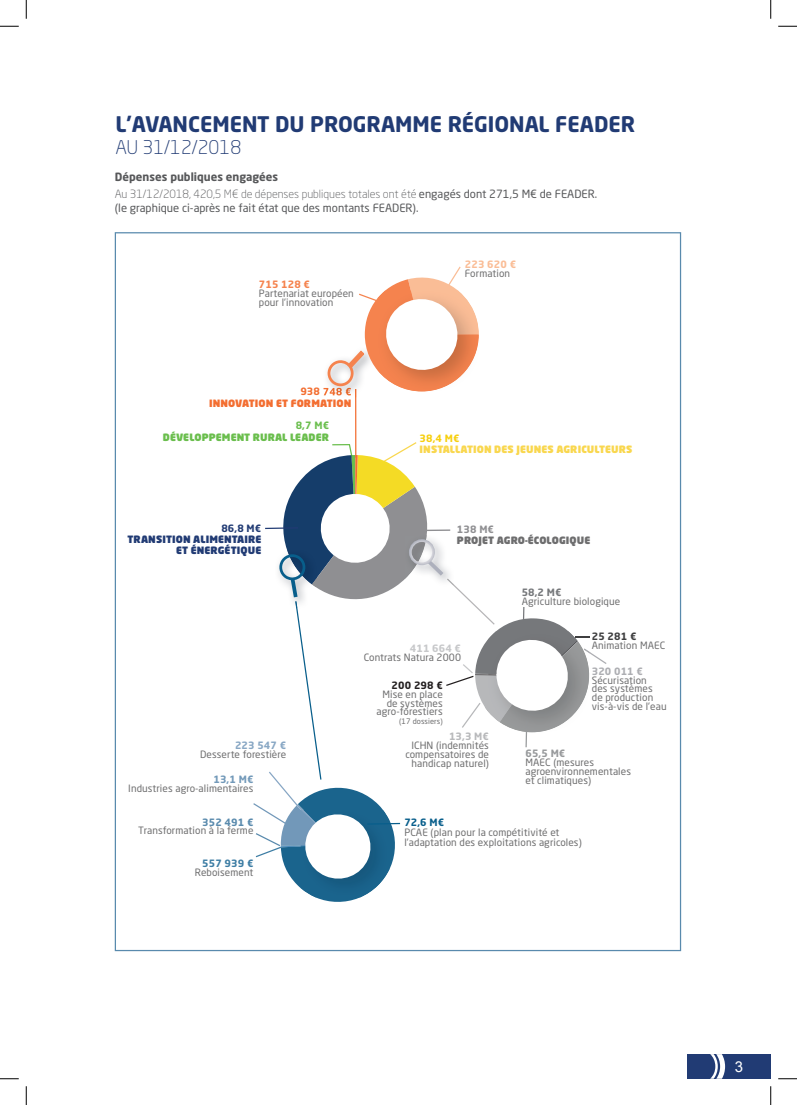
<style>
.page{position:relative;width:797px;height:1105px;background:#fff}
.page>*{position:absolute;margin:0;border:0;box-sizing:border-box;transform-origin:0 0}
.t1{font:700 21.25px "Neo Sans Std";color:#213b74}
.t2{font:300 18.75px "Neo Sans Std";color:#213b74}
.t3{font:15px "Arial";color:#fff}
.t4{font:300 11.25px/17px "Neo Sans Std";color:#57585a}
.t5{font:11.25px "Neo Sans Std";color:#57585a}
.t6{font:10px/8.8px "Neo Sans Std";letter-spacing:.01em;color:#6e6e6f}
.t7{font:900 10px/11.2px "Neo Sans Std";letter-spacing:.01em;color:#213b74;text-align:right}
.t8{font:900 10px "Neo Sans Std";letter-spacing:.01em;color:#f9d74e}
.t9{font:900 10px "Neo Sans Std";letter-spacing:.01em;color:#6abe4d}
.t10{font:900 10px "Neo Sans Std";letter-spacing:.01em;color:#f36e31}
.t11{font:900 10px "Neo Sans Std";letter-spacing:.01em;color:#6e6e6f}
.t12{font:700 10px "Neo Sans Std";letter-spacing:.01em;color:#231f20}
.t13{font:700 10px "Neo Sans Std";letter-spacing:.01em;color:#c7c8ca}
.t14{font:700 10px "Neo Sans Std";letter-spacing:.01em;color:#598aad}
.t15{font:700 10px "Neo Sans Std";letter-spacing:.01em;color:#3d7da4}
.t16{font:700 10px "Neo Sans Std";letter-spacing:.01em;color:#88a7c4}
.t17{font:700 10px "Neo Sans Std";letter-spacing:.01em;color:#fabd96}
.t18{font:700 10px "Neo Sans Std";letter-spacing:.01em;color:#f5834e}
.t19{font:700 10px "Neo Sans Std";letter-spacing:.01em;color:#adaeb2}
.t20{font:700 10px "Neo Sans Std";color:#97999b}
.t21{font:700 10px "Neo Sans Std";color:#3e3e3f}
.t22{font:700 10px "Neo Sans Std";color:#76787b}
.t23{font:700 10px "Neo Sans Std";color:#b8b9bb}
.t24{font:700 10px "Neo Sans Std";color:#085e8b}
.t25{font:700 10px "Neo Sans Std";color:#7299b9}
.t26{font:700 10px "Neo Sans Std";color:#f7cf0d}
.t27{font:700 10px "Neo Sans Std";color:#213b74}
.t28{font:700 10px "Neo Sans Std";color:#6abe4d}
.t29{font:700 10px "Neo Sans Std";color:#8f8f92}
.t30{font:7.5px "Neo Sans Std";letter-spacing:.01em;color:#6e6e6f}
.s1{font-weight:700}
.s2{font-weight:400}
</style>
<div class="page">
<div style="left:687px;top:1054px;width:83px;height:25px;background:#213b74"></div>
<svg style="left:710px;top:1054px;width:15px;height:25px"></svg>
<hr style="left:355px;top:389px;width:1px;height:69px;background:#f36e31">
<img style="left:323px;top:388px;width:3px;height:7px">
<svg style="left:326px;top:267px;width:153px;height:131px"></svg>
<svg style="left:253px;top:441px;width:353px;height:461px"></svg>
<svg style="left:0;top:25px;width:19px;height:2px"></svg>
<svg style="left:778px;top:25px;width:19px;height:2px"></svg>
<svg style="left:0;top:1078px;width:19px;height:1px"></svg>
<svg style="left:778px;top:1078px;width:19px;height:1px"></svg>
<svg style="left:25px;top:0;width:2px;height:19px"></svg>
<svg style="left:25px;top:1086px;width:2px;height:19px"></svg>
<svg style="left:770px;top:0;width:1px;height:19px"></svg>
<svg style="left:770px;top:1086px;width:1px;height:19px"></svg>
<h1 class="t1" style="left:116px;top:110px;width:521px">L’AVANCEMENT DU PROGRAMME RÉGIONAL FEADER</h1>
<h2 class="t2" style="left:116px;top:136px;width:127px">AU 31/12/2018</h2>
<p class="t4" style="left:115px;top:169px;width:484px"><span class="s1">Dépenses publiques engagées<br></span>Au 31/12/2018, 420,5 M€ de dépenses publiques totales ont été <span class="s2">engagés dont 271,5 M€ de FEADER.</span></p>
<p class="t5" style="left:115px;top:201px;width:305px">(le graphique ci-après ne fait état que des montants FEADER).</p>
<p class="t18" style="left:259px;top:278px;width:53px">715 128 €</p>
<p class="t6" style="left:259px;top:289px;width:96px">Partenariat européen pour l’innovation</p>
<p class="t17" style="left:465px;top:258px;width:53px">223 620 €</p>
<p class="t6" style="left:465px;top:269px;width:47px">Formation</p>
<p class="t10" style="left:209px;top:396px;width:144px">INNOVATION ET FORMATION</p>
<p class="t28" style="left:296px;top:419px;width:35px">8,7 M€</p>
<p class="t9" style="left:163px;top:430px;width:168px">DÉVELOPPEMENT RURAL LEADER</p>
<p class="t26" style="left:419px;top:432px;width:41px">38,4 M€</p>
<p class="t8" style="left:419px;top:443px;width:214px">INSTALLATION DES JEUNES AGRICULTEURS</p>
<p class="t27" style="left:221px;top:522px;width:41px">86,8 M€</p>
<p class="t7" style="left:127px;top:533px;width:135px">TRANSITION ALIMENTAIRE<br>ET ÉNERGÉTIQUE</p>
<p class="t16" style="left:235px;top:739px;width:53px">223 547 €</p>
<p class="t6" style="left:200px;top:750px;width:88px">Desserte forestière</p>
<p class="t25" style="left:213px;top:773px;width:41px">13,1 M€</p>
<p class="t6" style="left:128px;top:784px;width:127px">Industries agro-alimentaires</p>
<p class="t14" style="left:202px;top:815px;width:53px">352 491 €</p>
<p class="t6" style="left:138px;top:826px;width:117px">Transformation à la ferme</p>
<p class="t15" style="left:202px;top:857px;width:53px">557 939 €</p>
<p class="t6" style="left:195px;top:868px;width:60px">Reboisement</p>
<p class="t29" style="left:457px;top:523px;width:39px">138 M€</p>
<p class="t11" style="left:457px;top:534px;width:135px">PROJET AGRO-ÉCOLOGIQUE</p>
<p class="t13" style="left:410px;top:642px;width:53px">411 664 €</p>
<p class="t6" style="left:364px;top:652px;width:99px">Contrats Natura 2000</p>
<p class="t12" style="left:391px;top:679px;width:53px">200 298 €</p>
<p class="t6" style="left:376px;top:690px;width:68px;text-align:right">Mise en place de systèmes agro-forestiers</p>
<p class="t30" style="left:399px;top:717px;width:45px">(17 dossiers)</p>
<p class="t23" style="left:449px;top:730px;width:41px">13,3 M€</p>
<p class="t6" style="left:405px;top:741px;width:85px;text-align:center">ICHN (indemnités compensatoires de handicap naturel)</p>
<p class="t22" style="left:521px;top:586px;width:41px">58,2 M€</p>
<p class="t6" style="left:521px;top:597px;width:100px">Agriculture biologique</p>
<p class="t21" style="left:592px;top:630px;width:46px">25 281 €</p>
<p class="t6" style="left:592px;top:640px;width:75px">Animation MAEC</p>
<p class="t19" style="left:592px;top:665px;width:53px">320 011 €</p>
<p class="t6" style="left:592px;top:675px;width:76px">Sécurisation<br>des systèmes<br>de production vis-à-vis de l’eau</p>
<p class="t20" style="left:525px;top:747px;width:41px">65,5 M€</p>
<p class="t6" style="left:525px;top:758px;width:107px">MAEC (mesures agroenvironnementales et climatiques)</p>
<p class="t24" style="left:404px;top:816px;width:41px">72,6 M€</p>
<p class="t6" style="left:404px;top:827px;width:179px;line-height:10px">PCAE (plan pour la compétitivité et l’adaptation des exploitations agricoles)</p>
<h3 class="t3" style="left:734px;top:1057px;width:10px">3</h3>
</div>
